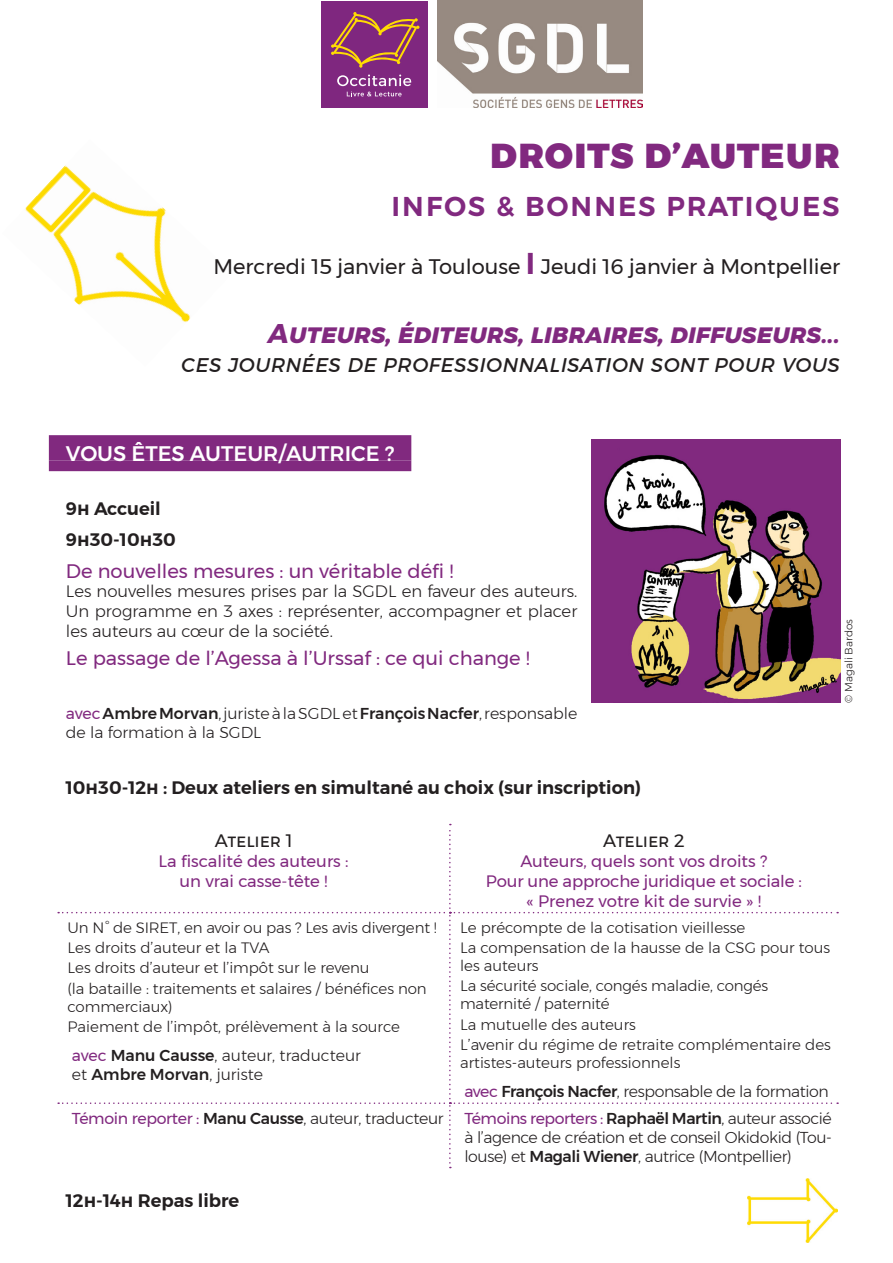
<style>
.page{position:relative;width:893px;height:1263px;background:#fff}
.page>*{position:absolute;margin:0;border:0;box-sizing:border-box;transform-origin:0 0}
.Titre_Droits_d_auteu{font:800 42px "Montserrat";color:#81297f}
.Titre_Infos___bonnes{font:500 33px "Montserrat";letter-spacing:.025em;color:#81297f}
.Publics{font:italic 700 27px "Montserrat";color:#81297f}
.Sous-titre{font:italic 24px "Montserrat";color:#231f20}
.Dates-lieux{font:21px "Montserrat";color:#231f20}
.Vous_êtes_auteur{font:500 21px "Montserrat";color:#fff}
.Titre_Intervention_a{font:19.5px "Montserrat";color:#81297f}
.Horaires{font:600 18px "Montserrat";color:#231f20}
.Mot__Atelier__tablea{font:18px "Montserrat";letter-spacing:.065em;color:#231f20}
.Détails_intervention{font:300 16.5px/19.8px "Montserrat";color:#231f20;text-align:justify}
.Titre_Atelier_am{font:16.5px "Montserrat";color:#81297f}
.Témoin_reporter{font:300 15.75px/18.9px "Montserrat";letter-spacing:-.025em;color:#231f20;text-align:justify}
.Intervenants{font:300 15.75px/18.9px "Montserrat";color:#231f20}
.Intervenants-2{font:300 15.75px "Montserrat";letter-spacing:-.025em;color:#231f20}
.Intervenants_2e_lign{font:500 15.75px "Montserrat";color:#231f20}
.Détails_atelier{font:300 15px/18px "Montserrat";color:#231f20}
.t1{font:300 10.5px "Montserrat";color:#231f20}
.s1{font-weight:600;font-size:30px;color:#81297f}
.s2{font-weight:400;color:#81297f}
.s3{font-weight:500}
.s4{font-weight:300}
</style>
<div class="page">
<img style="left:25px;top:165px;width:166px;height:157px">
<div style="left:321px;top:1px;width:106px;height:106px;background:#7f277f"></div>
<svg style="left:337px;top:75px;width:74px;height:11px"></svg>
<svg style="left:331px;top:12px;width:88px;height:56px"></svg>
<svg style="left:347px;top:92px;width:55px;height:4px"></svg>
<img style="left:438px;top:1px;width:205px;height:106px">
<div style="left:49px;top:435px;width:362px;height:26px;background:#81297f"></div>
<div style="left:49px;top:461px;width:362px;height:10px;background:#81297f"></div>
<svg style="left:58px;top:824px;width:780px;height:344px"></svg>
<img style="left:592px;top:439px;width:248px;height:264px">
<img style="left:748px;top:1178px;width:89px;height:64px">
<p class="Titre_Droits_d_auteu" style="left:489px;top:119px;width:352px">DROITS D’AUTEUR</p>
<p class="Titre_Infos___bonnes" style="left:391px;top:179px;width:451px">infos &amp; bonnes pratiques</p>
<p class="Dates-lieux" style="left:214px;top:250px;width:628px">Mercredi 15 janvier à Toulouse <span class="s1">I</span> Jeudi 16 janvier à Montpellier</p>
<p class="Publics" style="left:268px;top:312px;width:573px">Auteurs, éditeurs, libraires, diffuseurs...</p>
<p class="Sous-titre" style="left:181px;top:345px;width:661px">CES JOURNÉES DE PROFESSIONNALISATION SONT POUR VOUS</p>
<p class="Vous_êtes_auteur" style="left:66px;top:437px;width:330px">VOUS ÊTES AUTEUR/AUTRICE ?</p>
<p class="Horaires" style="left:66px;top:495px;width:97px">9H Accueil</p>
<p class="Horaires" style="left:66px;top:525px;width:111px">9H30-10H30</p>
<p class="Titre_Intervention_a" style="left:66px;top:556px;width:389px">De nouvelles mesures : un véritable défi !</p>
<p class="Détails_intervention" style="left:66px;top:581px;width:513px">Les nouvelles mesures prises par la SGDL en faveur des auteurs.<br>Un programme en 3 axes : représenter, accompagner et placer les auteurs au cœur de la société.</p>
<p class="Titre_Intervention_a" style="left:66px;top:643px;width:465px">Le passage de l’Agessa à l’Urssaf : ce qui change !</p>
<p class="Intervenants" style="left:66px;top:704px;width:513px"><span class="s2">avec</span><span class="s3">Ambre Morvan</span>, juriste à la SGDL et <span class="s3">François Nacfer</span>, responsable de la formation à la SGDL</p>
<p class="t1" style="left:841px;top:703px;width:85px;rotate:-90deg">© Magali Bardos</p>
<p class="Horaires" style="left:66px;top:774px;width:577px">10H30-12H : Deux ateliers en simultané au choix (sur inscription)</p>
<p class="Mot__Atelier__tablea" style="left:215px;top:827px;width:79px">Atelier 1</p>
<p class="Titre_Atelier_am" style="left:159px;top:848px;width:192px">La fiscalité des auteurs :</p>
<p class="Titre_Atelier_am" style="left:180px;top:868px;width:150px">un vrai casse-tête !</p>
<p class="Mot__Atelier__tablea" style="left:603px;top:827px;width:83px">Atelier 2</p>
<p class="Titre_Atelier_am" style="left:520px;top:848px;width:248px">Auteurs, quels sont vos droits ?</p>
<p class="Titre_Atelier_am" style="left:486px;top:868px;width:318px">Pour une approche juridique et sociale :</p>
<p class="Titre_Atelier_am" style="left:526px;top:888px;width:236px">« Prenez votre kit de survie » !</p>
<p class="Détails_atelier" style="left:68px;top:919px;width:371px">Un N° de SIRET, en avoir ou pas ? Les avis divergent !</p>
<p class="Détails_atelier" style="left:68px;top:939px;width:203px">Les droits d’auteur et la TVA</p>
<p class="Détails_atelier" style="left:68px;top:959px;width:303px">Les droits d’auteur et l’impôt sur le revenu</p>
<p class="Détails_atelier" style="left:68px;top:979px;width:361px">(la bataille : traitements et salaires / bénéfices non commerciaux)</p>
<p class="Détails_atelier" style="left:68px;top:1017px;width:334px">Paiement de l’impôt, prélèvement à la source</p>
<p class="Intervenants" style="left:72px;top:1046px;width:291px"><span class="s2">avec</span> <span class="s3">Manu Causse</span>, auteur, traducteur</p>
<p class="Intervenants_2e_lign" style="left:72px;top:1062px;width:193px"><span class="s4">et</span> Ambre Morvan<span class="s4">, juriste</span></p>
<p class="Détails_atelier" style="left:460px;top:919px;width:287px">Le précompte de la cotisation vieillesse</p>
<p class="Détails_atelier" style="left:460px;top:939px;width:371px">La compensation de la hausse de la CSG pour tous les auteurs</p>
<p class="Détails_atelier" style="left:460px;top:977px;width:310px">La sécurité sociale, congés maladie, congés maternité / paternité</p>
<p class="Détails_atelier" style="left:460px;top:1015px;width:177px">La mutuelle des auteurs</p>
<p class="Détails_atelier" style="left:460px;top:1035px;width:372px">L’avenir du régime de retraite complémentaire des artistes-auteurs professionnels</p>
<p class="Intervenants-2" style="left:464px;top:1080px;width:366px"><span class="s2">avec</span> <span class="s3">François Nacfer</span>, responsable de la formation</p>
<p class="Témoin_reporter" style="left:72px;top:1109px;width:373px"><span class="s2">Témoin reporter :</span> <span class="s3">Manu Causse</span>, auteur, traducteur</p>
<p class="Témoin_reporter" style="left:464px;top:1109px;width:369px"><span class="s2">Témoins reporters :</span> <span class="s3">Raphaël Martin</span>, auteur associé à l’agence de création et de conseil Okidokid (Tou&shy;louse) et <span class="s3">Magali Wiener</span>, autrice (Montpellier)</p>
<p class="Horaires" style="left:66px;top:1186px;width:175px">12H-14H Repas libre</p>
</div>
